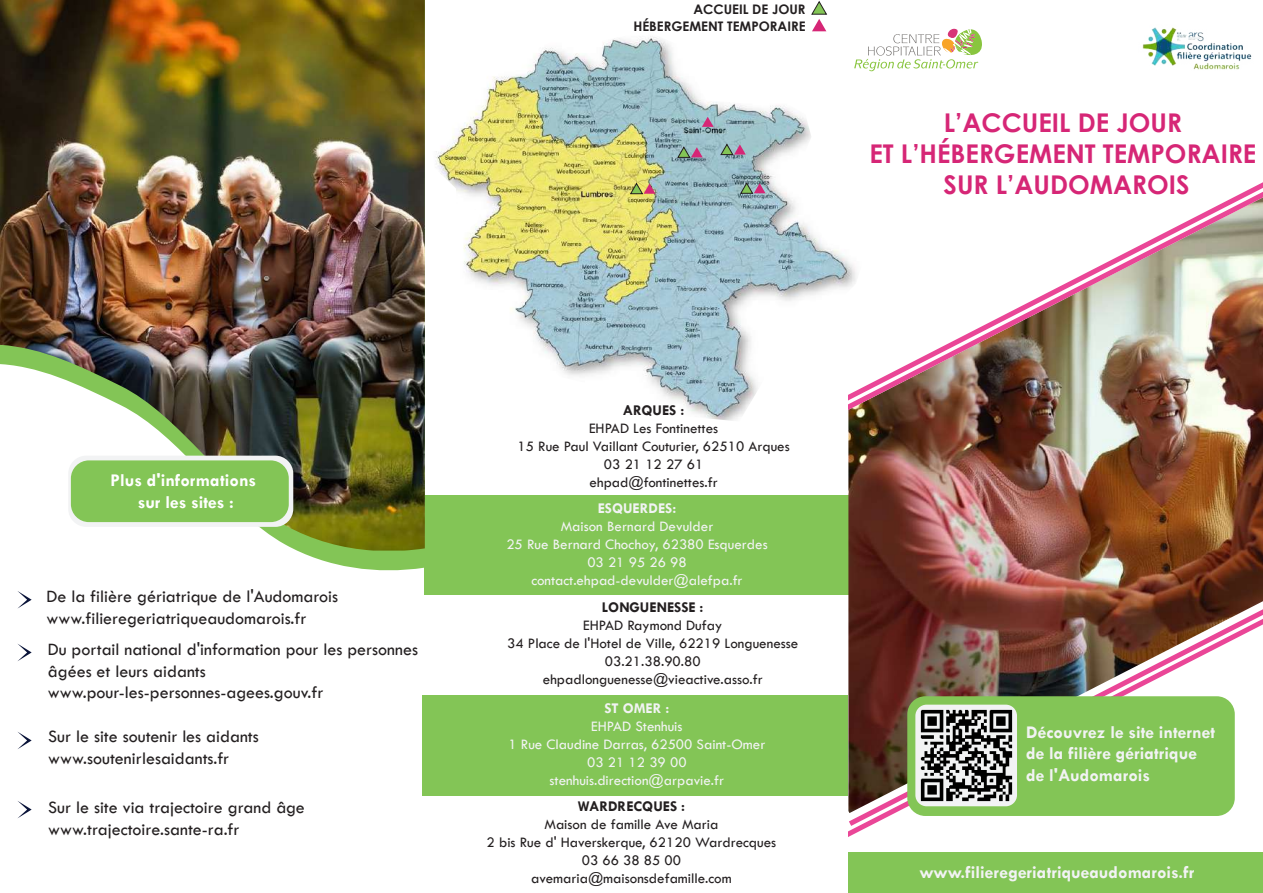
<style>
.page{position:relative;width:1263px;height:893px;background:#fff}
.page>*{position:absolute;margin:0;border:0;box-sizing:border-box;transform-origin:0 0}
.t1{font:700 25.8px/31px "Century Gothic";color:#d62676;text-align:center}
.t2{font:18px/21.6px "Tw Cen";color:#231f20}
.t3{font:700 18px/21.6px "Tw Cen";color:#f2f3f4}
.t4{font:700 18px/21.6px "Tw Cen";color:#fff;text-align:center}
.t5{font:15px/18px "Tw Cen";color:#231f20;text-align:center}
.t6{font:15px/18px "Tw Cen";color:#f2f3f4;text-align:center}
.t7{font:700 15px "Tw Cen";color:#231f20}
.t8{font:700 15px "Tw Cen";color:#f2f3f4}
.t9{font:700 13.2px/16.8px "Century Gothic";color:#231f20;text-align:right}
</style>
<div class="page">
<img style="left:436px;top:31px;width:412px;height:390px">
<svg style="left:702px;top:117px;width:11px;height:10px"></svg>
<svg style="left:677px;top:147px;width:26px;height:11px"></svg>
<svg style="left:630px;top:183px;width:25px;height:11px"></svg>
<svg style="left:720px;top:144px;width:26px;height:11px"></svg>
<svg style="left:740px;top:183px;width:25px;height:11px"></svg>
<div style="left:425px;top:496px;width:427px;height:99px;background:#83c556"></div>
<div style="left:422px;top:695px;width:426px;height:101px;background:#83c556"></div>
<svg style="left:298px;top:551px;width:127px;height:24px;fill:#83c556"></svg>
<svg style="left:17px;top:591px;width:15px;height:18px"></svg>
<svg style="left:18px;top:644px;width:14px;height:17px"></svg>
<svg style="left:18px;top:732px;width:14px;height:17px"></svg>
<svg style="left:18px;top:801px;width:14px;height:17px"></svg>
<img style="left:0;top:0;width:425px;height:551px">
<div style="left:68px;top:456px;width:225px;height:71px;background:#f2f3f4;border-radius:18px"></div>
<div style="left:71px;top:460px;width:218px;height:62px;background:#83c556;border-radius:18px"></div>
<svg style="left:811px;top:1px;width:16px;height:30px"></svg>
<img style="left:848px;top:505px;width:415px;height:332px">
<img style="left:848px;top:71px;width:415px;height:434px">
<div style="left:907px;top:696px;width:328px;height:120px;background:#83c556;border-radius:18px"></div>
<div style="left:848px;top:852px;width:415px;height:41px;background:#83c556"></div>
<img style="left:1086px;top:27px;width:177px;height:98px">
<div style="left:915px;top:705px;width:102px;height:101px;background:#f2f3f4;border-radius:11px"></div>
<img style="left:918px;top:707px;width:96px;height:96px">
<svg style="left:854px;top:29px;width:128px;height:42px"></svg>
<p class="t9" style="left:633px;top:0;width:174px">ACCUEIL DE JOUR<br>HÉBERGEMENT TEMPORAIRE</p>
<h1 class="t1" style="left:869px;top:106px;width:388px">L’ACCUEIL DE JOUR<br>ET L’HÉBERGEMENT TEMPORAIRE<br>SUR L’AUDOMAROIS</h1>
<p class="t4" style="left:111px;top:469px;width:147px">Plus d'informations sur les sites :</p>
<p class="t2" style="left:47px;top:585px;width:293px">De la filière gériatrique de l'Audomarois www.filieregeriatriqueaudomarois.fr</p>
<p class="t2" style="left:48px;top:639px;width:372px">Du portail national d'information pour les personnes âgées et leurs aidants www.pour-les-personnes-agees.gouv.fr</p>
<p class="t2" style="left:48px;top:725px;width:212px">Sur le site soutenir les aidants www.soutenirlesaidants.fr</p>
<p class="t2" style="left:48px;top:797px;width:258px">Sur le site via trajectoire grand âge www.trajectoire.sante-ra.fr</p>
<p class="t7" style="left:623px;top:401px;width:63px">ARQUES :</p>
<p class="t5" style="left:517px;top:419px;width:274px">EHPAD Les Fontinettes<br>15 Rue Paul Vaillant Couturier, 62510 Arques<br>03 21 12 27 61<br>ehpad@fontinettes.fr</p>
<p class="t8" style="left:598px;top:500px;width:80px">ESQUERDES:</p>
<p class="t6" style="left:506px;top:518px;width:263px">Maison Bernard Devulder<br>25 Rue Bernard Chochoy, 62380 Esquerdes<br>03 21 95 26 98 contact.ehpad-devulder@alefpa.fr</p>
<p class="t7" style="left:602px;top:598px;width:103px">LONGUENESSE :</p>
<p class="t5" style="left:507px;top:616px;width:293px">EHPAD Raymond Dufay<br>34 Place de l'Hotel de Ville, 62219 Longuenesse<br>03.21.38.90.80 ehpadlonguenesse@vieactive.asso.fr</p>
<p class="t8" style="left:604px;top:699px;width:67px">ST OMER :</p>
<p class="t6" style="left:508px;top:717px;width:258px">EHPAD Stenhuis<br>1 Rue Claudine Darras, 62500 Saint-Omer<br>03 21 12 39 00 stenhuis.direction@arpavie.fr</p>
<p class="t7" style="left:578px;top:797px;width:109px">WARDRECQUES :</p>
<p class="t5" style="left:487px;top:815px;width:291px">Maison de famille Ave Maria<br>2 bis Rue d' Haverskerque, 62120 Wardrecques<br>03 66 38 85 00 avemaria@maisonsdefamille.com</p>
<p class="t3" style="left:1026px;top:721px;width:190px">Découvrez le site internet de la filière gériatrique de l'Audomarois</p>
<p class="t3" style="left:919px;top:861px;width:277px">www.filieregeriatriqueaudomarois.fr</p>
</div>
